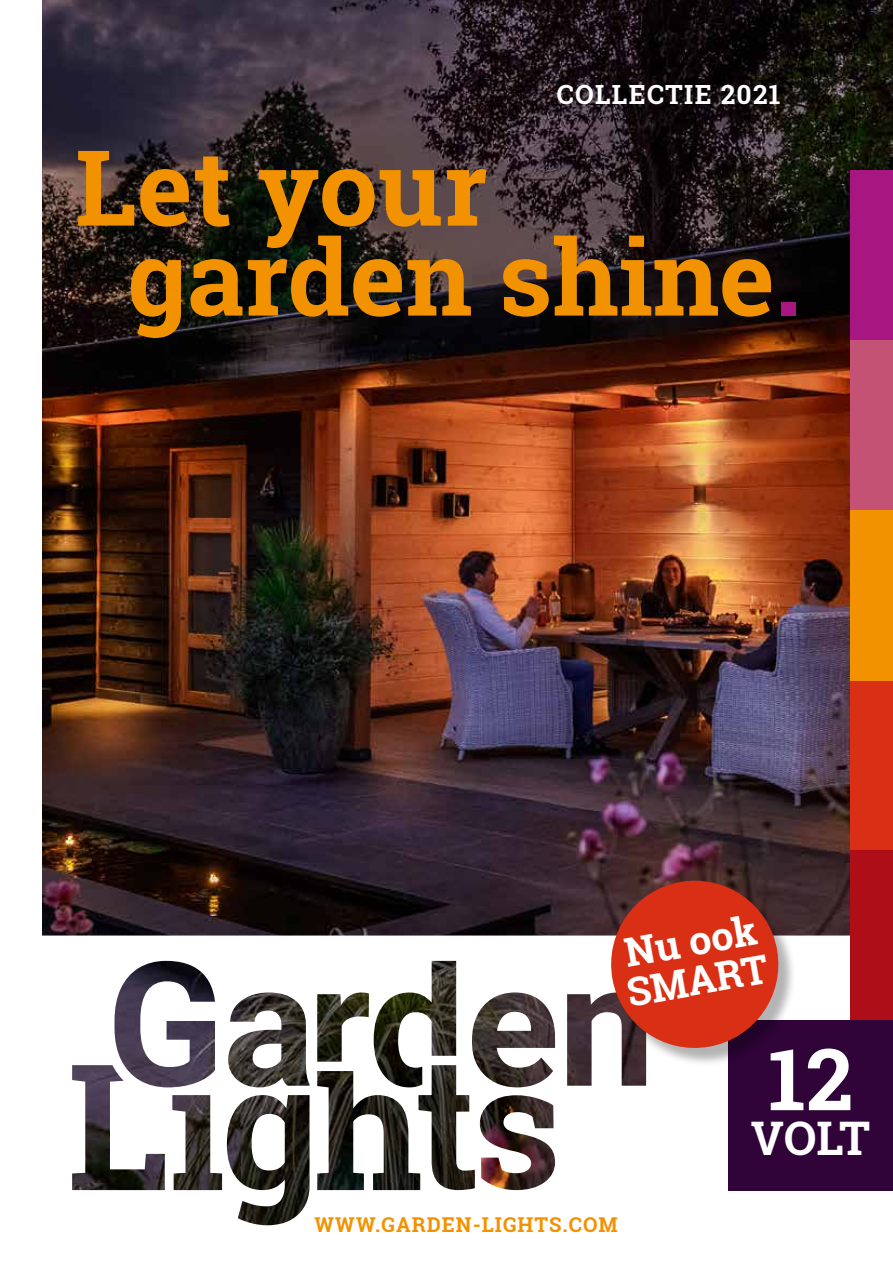
<style>
.page{position:relative;width:893px;height:1263px;background:#fff}
.page>*{position:absolute;margin:0;border:0;box-sizing:border-box;transform-origin:0 0}
.t1{font:700 105px/90px "Roboto Slab";color:#f39200}
.t2{font:700 85.5px "Roboto Slab";color:#fff}
.t3{font:700 46.35px "Roboto Slab";color:#fff}
.t4{font:700 39.6px/39.6px "Roboto Slab";color:#fff}
.t5{font:700 26.4px "Roboto Slab";letter-spacing:.05em;color:#fff}
.t6{font:700 20.4px "Roboto Slab";letter-spacing:.05em;color:#f39200}
.s1{color:#a71681}
</style>
<div class="page">
<img style="left:43px;top:0;width:850px;height:935px">
<svg style="left:42px;top:935px;width:808px;height:291px"></svg>
<svg style="left:253px;top:1044px;width:28px;height:24px"></svg>
<div style="left:850px;top:680px;width:43px;height:170px;background:#d92f14"></div>
<div style="left:850px;top:170px;width:43px;height:170px;background:#a71681"></div>
<div style="left:850px;top:340px;width:43px;height:170px;background:#c35274"></div>
<div style="left:850px;top:510px;width:43px;height:170px;background:#f39200"></div>
<div style="left:850px;top:850px;width:43px;height:170px;background:#ae0e17"></div>
<div style="left:728px;top:1020px;width:165px;height:171px;background:#300439"></div>
<div style="left:614px;top:883px;width:183px;height:183px;background:#000;opacity:.3"></div>
<svg style="left:604px;top:874px;width:181px;height:181px;background:#b43c2d"></svg>
<p class="t5" style="left:557px;top:76px;width:225px">COLLECTIE 2021</p>
<h1 class="t1" style="left:127px;top:141px;width:676px;text-indent:-51px">Let your garden shine<span class="s1">.</span></h1>
<h3 class="t4" style="left:617px;top:934px;width:144px;rotate:-10deg">Nu ook<br>SMART</h3>
<p class="t6" style="left:315px;top:1211px;width:305px">WWW.GARDEN-LIGHTS.COM</p>
<h2 class="t2" style="left:768px;top:1020px;width:87px">12</h2>
<h3 class="t3" style="left:751px;top:1107px;width:121px">VOLT</h3>
</div>
